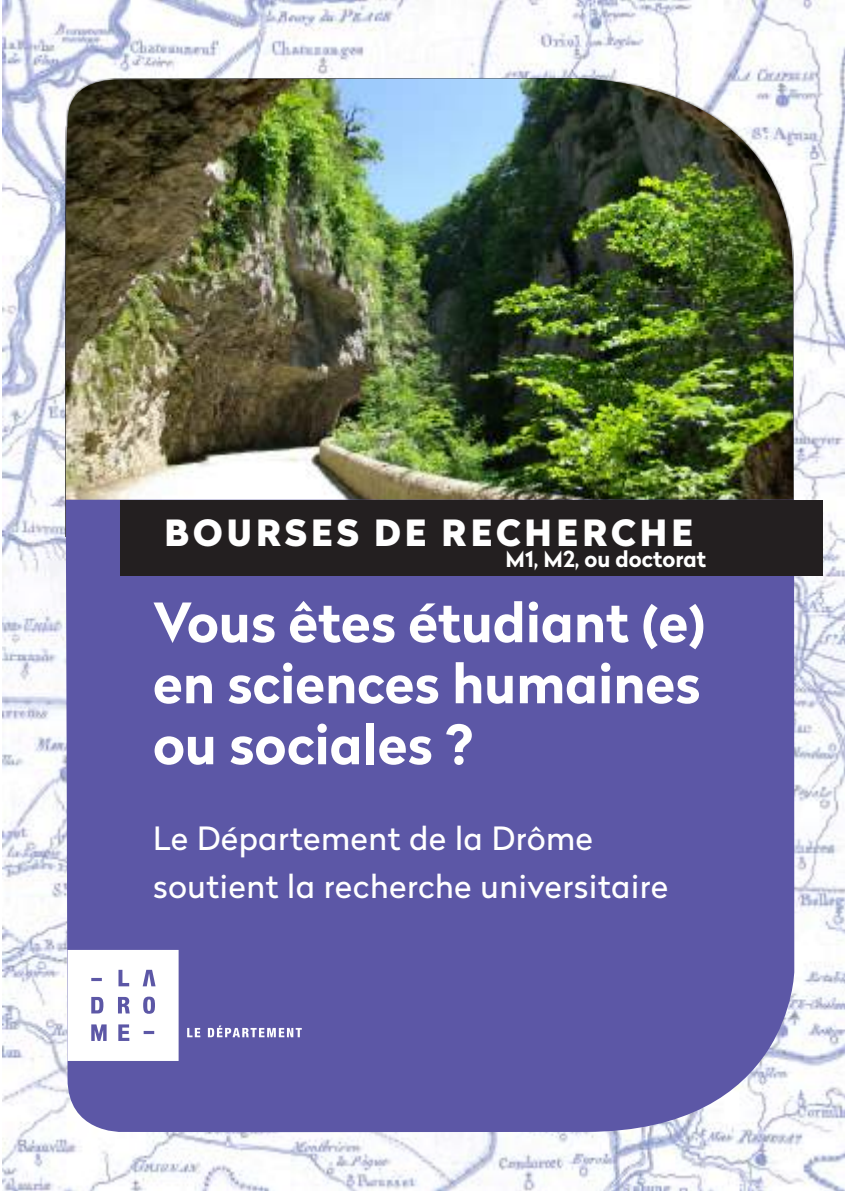
<style>
.page{position:relative;width:845px;height:1191px;background:#fff}
.page>*{position:absolute;margin:0;border:0;box-sizing:border-box;transform-origin:0 0}
.t1{font:700 54px/61px "Radikal";color:#fff;text-align:justify}
.t2{font:900 36px "Radikal";letter-spacing:.11em;color:#fff}
.t3{font:32px/48px "Radikal";letter-spacing:.02em;color:#fff}
.t4{font:700 22px "Radikal";color:#fff}
</style>
<div class="page">
<img style="left:3px;top:0;width:842px;height:1191px">
<img style="left:65px;top:78px;width:729px;height:458px">
<div style="left:66px;top:500px;width:728px;height:632px;background:#5c57a6"></div>
<div style="left:121px;top:500px;width:702px;height:76px;background:#231f20"></div>
<svg style="left:68px;top:950px;width:234px;height:111px"></svg>
<p class="t2" style="left:165px;top:519px;width:530px">BOURSES DE RECHERCHE</p>
<p class="t4" style="left:505px;top:550px;width:202px">M1, M2, ou doctorat</p>
<h1 class="t1" style="left:153px;top:598px;width:554px">Vous êtes étudiant (e) en sciences humaines ou sociales ?</h1>
<p class="t3" style="left:153px;top:818px;width:516px">Le Département de la Drôme soutient la recherche universitaire</p>
</div>
